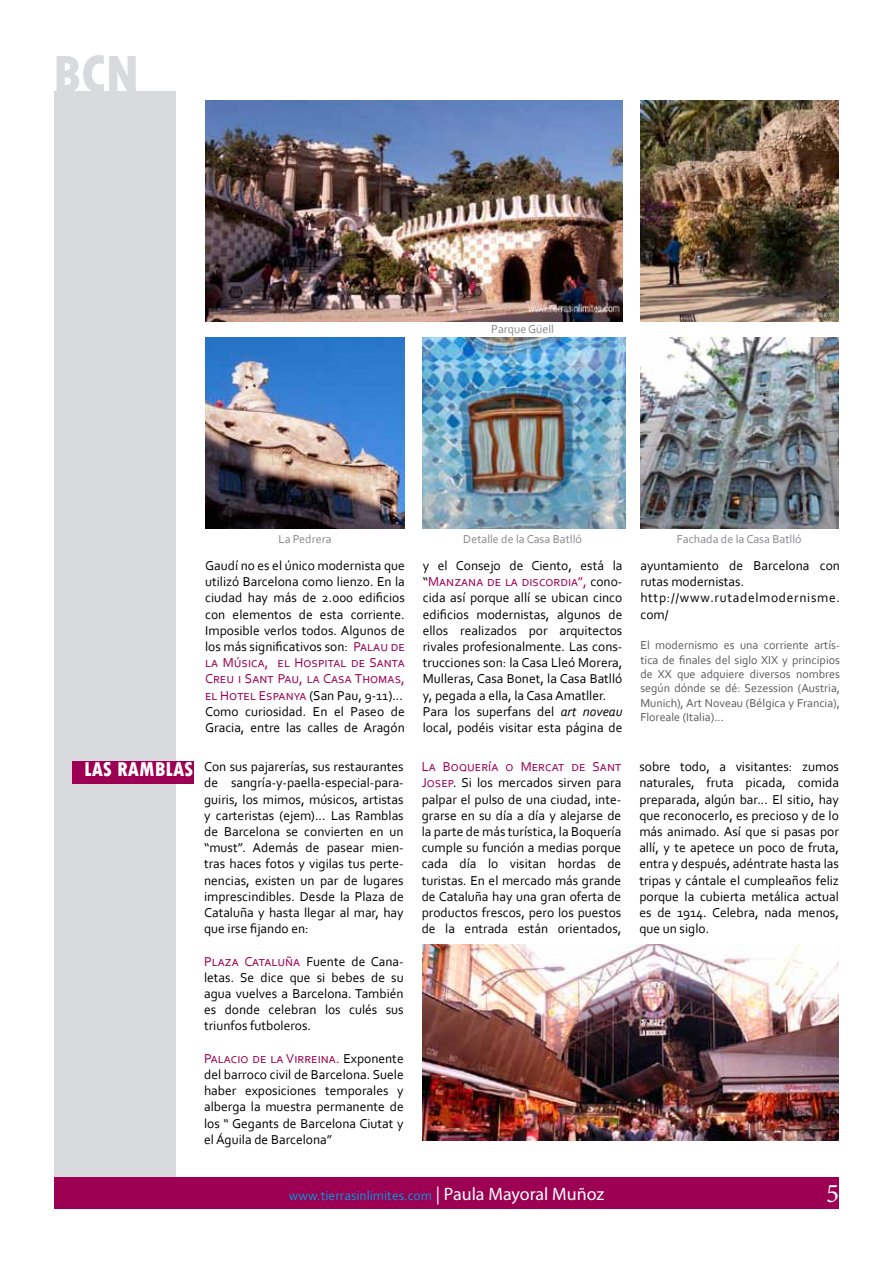
<style>
.page{position:relative;width:893px;height:1263px;background:#fff}
.page>*{position:absolute;margin:0;border:0;box-sizing:border-box;transform-origin:0 0}
.t1{font:800 condensed 55.5px "Tw Cen";color:#d8dade}
.t2{font:27px "Minion Pro";color:#fff}
.t3{font:800 condensed 21px "Tw Cen";color:#fff}
.t4{font:13.5px/16.2px "Corbel";color:#000;text-align:justify}
.t5{font:13.5px "Corbel";color:#009cde}
.t6{font:12px/14.4px "Corbel";color:#5b5b5f;text-align:justify}
.t7{font:12px "Corbel";color:#89878c}
.s1{color:#9d0052}
.s2{font-style:italic}
.s3{font-family:"Myriad Pro";font-size:18px;color:#fff}
</style>
<div class="page">
<div style="left:54px;top:91px;width:121px;height:1087px;background:#d8dade"></div>
<div style="left:54px;top:1178px;width:785px;height:31px;background:#9d0052"></div>
<img style="left:205px;top:100px;width:417px;height:221px">
<img style="left:641px;top:100px;width:198px;height:221px">
<img style="left:640px;top:337px;width:199px;height:191px">
<img style="left:423px;top:337px;width:203px;height:191px">
<img style="left:205px;top:337px;width:200px;height:191px">
<div style="left:72px;top:761px;width:121px;height:23px;background:#9d0052"></div>
<img style="left:423px;top:944px;width:416px;height:197px">
<h1 class="t1" style="left:53px;top:42px;width:89px">BCN</h1>
<p class="t7" style="left:491px;top:321px;width:64px">Parque Güell</p>
<h3 class="t3" style="left:84px;top:756px;width:111px">LAS RAMBLAS</h3>
<p class="t7" style="left:278px;top:531px;width:55px">La Pedrera</p>
<p class="t7" style="left:463px;top:531px;width:120px">Detalle de la Casa Batlló</p>
<p class="t7" style="left:677px;top:531px;width:126px">Fachada de la Casa Batlló</p>
<p class="t4" style="left:205px;top:557px;width:201px;text-align:left">Gaudí no es el único modernista que utilizó Barcelona como lienzo. En la ciudad hay más de 2.000 edificios con elementos de esta corriente.<br>Imposible verlos todos. Algunos de los más significativos son: <span class="s1">Palau de la Música, el Hospital de Santa Creu i Sant Pau, la Casa Thomas, el Hotel Espanya</span> (San Pau, 9-11)...<br>Como curiosidad. En el Paseo de Gracia, entre las calles de Aragón</p>
<p class="t4" style="left:423px;top:557px;width:201px;text-align:left">y el Consejo de Ciento, está la “<span class="s1">Manzana de la discordia”,</span> cono&shy;cida así porque allí se ubican cinco edificios modernistas, algunos de ellos realizados por arquitectos rivales profesionalmente. Las cons&shy;trucciones son: la Casa Lleó Morera, Mulleras, Casa Bonet, la Casa Batlló y, pegada a ella, la Casa Amatller.<br>Para los superfans del <span class="s2">art noveau </span>local, podéis visitar esta página de</p>
<p class="t4" style="left:640px;top:557px;width:201px;text-align:left">ayuntamiento de Barcelona con rutas modernistas. http://www.rutadelmodernisme. com/</p>
<p class="t6" style="left:640px;top:638px;width:201px">El modernismo es una corriente artís&shy;tica de finales del siglo XIX y principios de XX que adquiere diversos nombres según dónde se dé: Sezession (Austria, Munich), Art Noveau (Bélgica y Francia), Floreale (Italia)...</p>
<p class="t4" style="left:204px;top:758px;width:201px">Con sus pajarerías, sus restaurantes de sangría-y-paella-especial-para&shy;guiris, los mimos, músicos, artistas y carteristas (ejem)... Las Ramblas de Barcelona se convierten en un “must”. Además de pasear mien&shy;tras haces fotos y vigilas tus perte&shy;nencias, existen un par de lugares imprescindibles. Desde la Plaza de Cataluña y hasta llegar al mar, hay que irse fijando en:</p>
<p class="t4" style="left:204px;top:953px;width:201px"><span class="s1">Plaza Cataluña</span> Fuente de Cana&shy;letas. Se dice que si bebes de su agua vuelves a Barcelona. También es donde celebran los culés sus triunfos futboleros.</p>
<p class="t4" style="left:204px;top:1050px;width:201px"><span class="s1">Palacio de la Virreina.</span> Exponente del barroco civil de Barcelona. Suele haber exposiciones temporales y alberga la muestra permanente de los “ Gegants de Barcelona Ciutat y el Águila de Barcelona”</p>
<p class="t4" style="left:422px;top:758px;width:201px"><span class="s1">La Boquería o Mercat de Sant Josep</span>. Si los mercados sirven para palpar el pulso de una ciudad, inte&shy;grarse en su día a día y alejarse de la parte de más turística, la Boquería cumple su función a medias porque cada día lo visitan hordas de turistas. En el mercado más grande de Cataluña hay una gran oferta de productos frescos, pero los puestos de la entrada están orientados,</p>
<p class="t4" style="left:639px;top:758px;width:201px">sobre todo, a visitantes: zumos naturales, fruta picada, comida preparada, algún bar... El sitio, hay que reconocerlo, es precioso y de lo más animado. Así que si pasas por allí, y te apetece un poco de fruta, entra y después, adéntrate hasta las tripas y cántale el cumpleaños feliz porque la cubierta metálica actual es de 1914. Celebra, nada menos, que un siglo.</p>
<p class="t5" style="left:289px;top:1187px;width:317px">www.tierrasinlimites.com <span class="s3">| Paula Mayoral Muñoz</span></p>
<h2 class="t2" style="left:826px;top:1175px;width:14px">5</h2>
</div>
